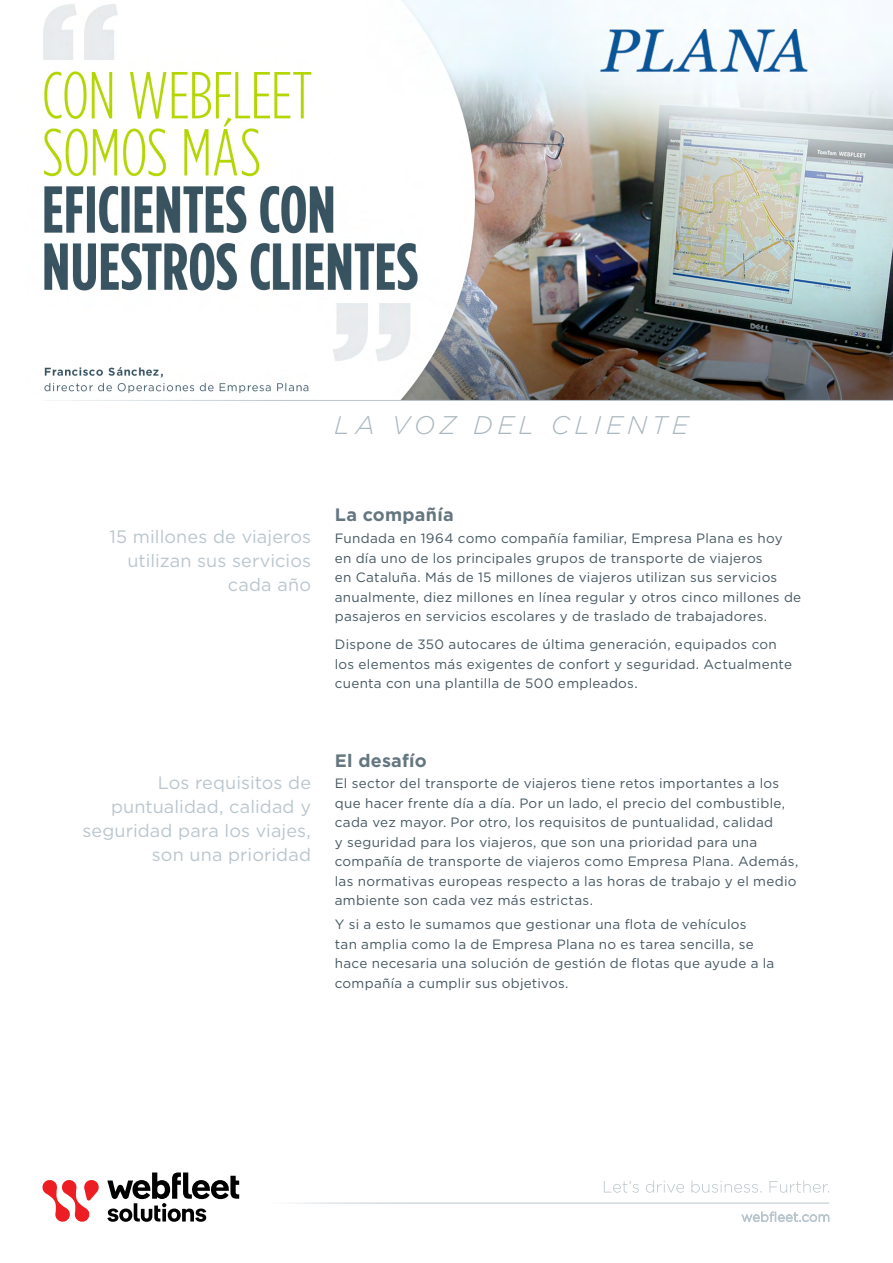
<style>
.page{position:relative;width:893px;height:1263px;background:#fff}
.page>*{position:absolute;margin:0;border:0;box-sizing:border-box;transform-origin:0 0}
.t1{font:italic 300 25.5px "Gotham";letter-spacing:.18em;color:#95a5ae}
.t2{font:18px/24px "Gotham";letter-spacing:.005em;color:#bac6cd;text-align:right}
.t3{font:700 18px "Gotham";letter-spacing:.015em;color:#647680}
.t4{font:13.5px/19.5px "Gotham";letter-spacing:.02em;color:#455761}
</style>
<div class="page">
<hr style="left:268px;top:1203px;width:561px;height:1px;background:#bac6cd">
<svg style="left:742px;top:1212px;width:87px;height:10px"></svg>
<svg style="left:604px;top:1180px;width:225px;height:13px"></svg>
<svg style="left:107px;top:1172px;width:132px;height:50px"></svg>
<svg style="left:42px;top:1180px;width:57px;height:42px"></svg>
<img style="left:43px;top:0;width:850px;height:400px">
<hr style="left:43px;top:400px;width:850px;height:1px;background:#bac6cd">
<h1 class="t1" style="left:335px;top:409px;width:355px">LA VOZ DEL CLIENTE</h1>
<h2 class="t2" style="left:109px;top:524px;width:203px">15 millones de viajeros utilizan sus servicios cada año</h2>
<h2 class="t3" style="left:335px;top:503px;width:120px">La compañía</h2>
<p class="t4" style="left:335px;top:528px;width:468px">Fundada en 1964 como compañía familiar, Empresa Plana es hoy en día uno de los principales grupos de transporte de viajeros<br>en Cataluña. Más de 15 millones de viajeros utilizan sus servicios anualmente, diez millones en línea regular y otros cinco millones de pasajeros en servicios escolares y de traslado de trabajadores.</p>
<p class="t4" style="left:335px;top:634px;width:459px">Dispone de 350 autocares de última generación, equipados con los elementos más exigentes de confort y seguridad. Actualmente cuenta con una plantilla de 500 empleados.</p>
<h2 class="t2" style="left:83px;top:771px;width:230px">Los requisitos de puntualidad, calidad y seguridad para los viajes, son una prioridad</h2>
<h2 class="t3" style="left:335px;top:748px;width:94px">El desafío</h2>
<p class="t4" style="left:335px;top:773px;width:465px">El sector del transporte de viajeros tiene retos importantes a los que hacer frente día a día. Por un lado, el precio del combustible, cada vez mayor. Por otro, los requisitos de puntualidad, calidad<br>y seguridad para los viajeros, que son una prioridad para una compañía de transporte de viajeros como Empresa Plana. Además, las normativas europeas respecto a las horas de trabajo y el medio ambiente son cada vez más estrictas.</p>
<p class="t4" style="left:335px;top:914px;width:441px">Y si a esto le sumamos que gestionar una flota de vehículos<br>tan amplia como la de Empresa Plana no es tarea sencilla, se hace necesaria una solución de gestión de flotas que ayude a la compañía a cumplir sus objetivos.</p>
</div>
